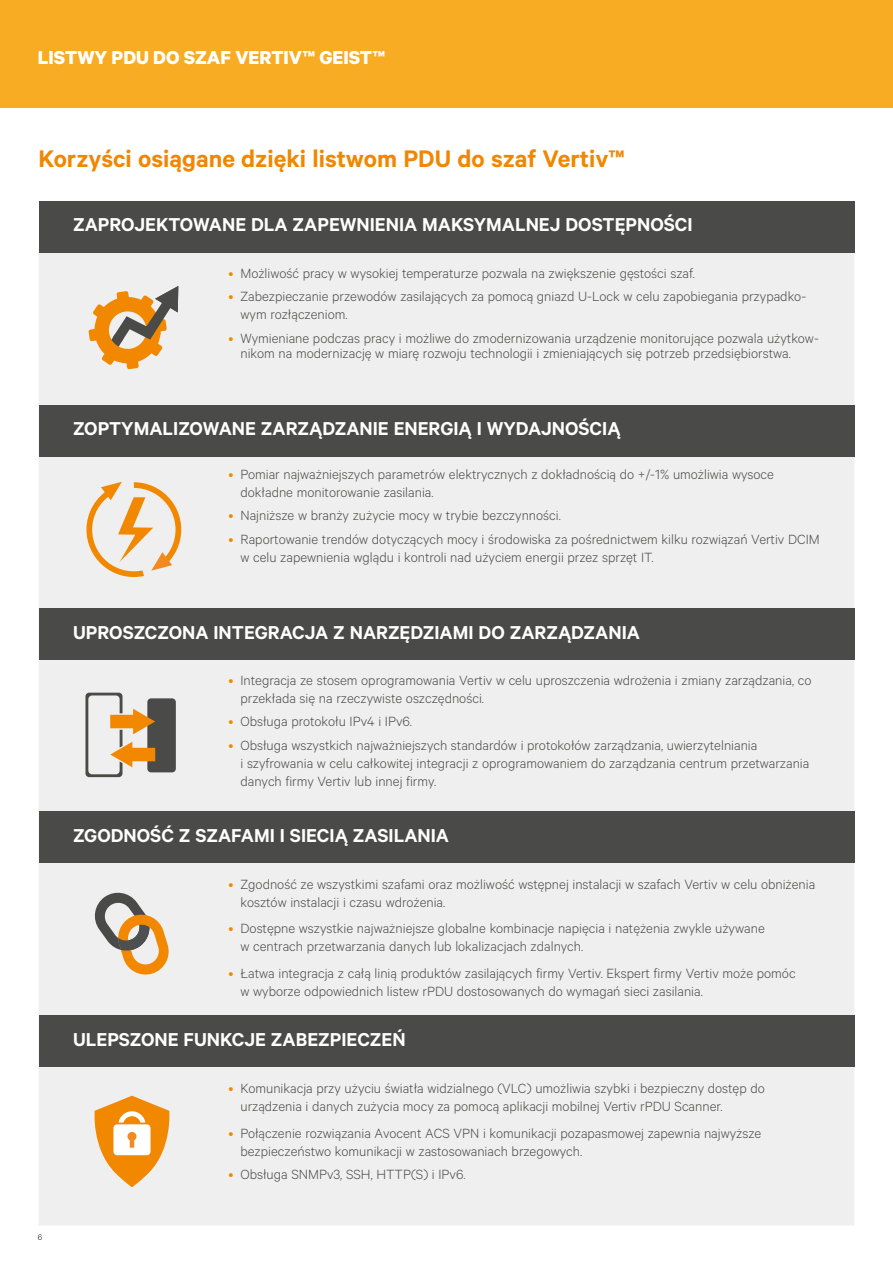
<style>
.page{position:relative;width:893px;height:1263px;background:#fff}
.page>*{position:absolute;margin:0;border:0;box-sizing:border-box;transform-origin:0 0}
.t1{font:600 27px "Calibre";color:#f18700}
.t2{font:600 21px "Calibre";color:#fff}
.t3{font:700 21px "Calibre";color:#fff}
.t4{font:300 15px/18px "Calibre";color:#4a4a49}
.t5{font:300 9px "Calibre";color:#000}
.s1{color:#f18700}
</style>
<div class="page">
<div style="left:39px;top:247px;width:815px;height:978px;background:#efefef"></div>
<div style="left:39px;top:201px;width:815px;height:51px;background:#4a4a49"></div>
<div style="left:39px;top:405px;width:816px;height:51px;background:#4a4a49"></div>
<div style="left:39px;top:608px;width:816px;height:51px;background:#4a4a49"></div>
<div style="left:39px;top:812px;width:816px;height:51px;background:#4a4a49"></div>
<div style="left:39px;top:1016px;width:816px;height:51px;background:#4a4a49"></div>
<svg style="left:88px;top:286px;width:90px;height:83px"></svg>
<svg style="left:86px;top:482px;width:95px;height:95px"></svg>
<div style="left:147px;top:698px;width:29px;height:74px;background:#4a4a49;border-radius:4px"></div>
<svg style="left:85px;top:693px;width:70px;height:84px"></svg>
<svg style="left:94px;top:892px;width:75px;height:83px"></svg>
<svg style="left:94px;top:1096px;width:76px;height:91px"></svg>
<div style="left:0;top:0;width:893px;height:108px;background:#f8ac23"></div>
<h2 class="t3" style="left:38px;top:45px;width:349px">LISTWY PDU DO SZAF VERTIV™ GEIST™</h2>
<h1 class="t1" style="left:39px;top:142px;width:588px">Korzyści osiągane dzięki listwom PDU do szaf Vertiv™</h1>
<h2 class="t2" style="left:73px;top:212px;width:621px">ZAPROJEKTOWANE DLA ZAPEWNIENIA MAKSYMALNEJ DOSTĘPNOŚCI</h2>
<p class="t4" style="left:229px;top:264px;width:468px"><span class="s1">•</span> Możliwość pracy w wysokiej temperaturze pozwala na zwiększenie gęstości szaf.</p>
<p class="t4" style="left:240px;top:287px;width:567px;text-indent:-12px"><span class="s1">•</span> Zabezpieczanie przewodów zasilających za pomocą gniazd U-Lock w celu zapobiegania przypadko&shy;wym rozłączeniom.</p>
<p class="t4" style="left:240px;top:330px;width:580px;line-height:15px;text-indent:-12px"><span class="s1">•</span> Wymieniane podczas pracy i możliwe do zmodernizowania urządzenie monitorujące pozwala użytkow&shy;nikom na modernizację w miarę rozwoju technologii i zmieniających się potrzeb przedsiębiorstwa.</p>
<h2 class="t2" style="left:73px;top:416px;width:549px">ZOPTYMALIZOWANE ZARZĄDZANIE ENERGIĄ I WYDAJNOŚCIĄ</h2>
<p class="t4" style="left:240px;top:464px;width:535px;text-indent:-12px"><span class="s1">•</span> Pomiar najważniejszych parametrów elektrycznych z dokładnością do +/-1% umożliwia wysoce dokładne monitorowanie zasilania.</p>
<p class="t4" style="left:229px;top:506px;width:334px"><span class="s1">•</span> Najniższe w branży zużycie mocy w trybie bezczynności.</p>
<p class="t4" style="left:240px;top:530px;width:581px;text-indent:-12px"><span class="s1">•</span> Raportowanie trendów dotyczących mocy i środowiska za pośrednictwem kilku rozwiązań Vertiv DCIM w celu zapewnienia wglądu i kontroli nad użyciem energii przez sprzęt IT.</p>
<h2 class="t2" style="left:73px;top:619px;width:568px">UPROSZCZONA INTEGRACJA Z NARZĘDZIAMI DO ZARZĄDZANIA</h2>
<p class="t4" style="left:240px;top:670px;width:572px;text-indent:-12px"><span class="s1">•</span> Integracja ze stosem oprogramowania Vertiv w celu uproszczenia wdrożenia i zmiany zarządzania, co przekłada się na rzeczywiste oszczędności.</p>
<p class="t4" style="left:229px;top:712px;width:185px"><span class="s1">•</span> Obsługa protokołu IPv4 i IPv6.</p>
<p class="t4" style="left:240px;top:735px;width:570px;text-indent:-12px"><span class="s1">•</span> Obsługa wszystkich najważniejszych standardów i protokołów zarządzania, uwierzytelniania<br>i szyfrowania w celu całkowitej integracji z oprogramowaniem do zarządzania centrum przetwarzania danych firmy Vertiv lub innej firmy.</p>
<h2 class="t2" style="left:73px;top:823px;width:378px">ZGODNOŚĆ Z SZAFAMI I SIECIĄ ZASILANIA</h2>
<p class="t4" style="left:240px;top:874px;width:576px;text-indent:-12px"><span class="s1">•</span> Zgodność ze wszystkimi szafami oraz możliwość wstępnej instalacji w szafach Vertiv w celu obniżenia kosztów instalacji i czasu wdrożenia.</p>
<p class="t4" style="left:240px;top:919px;width:526px;text-indent:-12px"><span class="s1">•</span> Dostępne wszystkie najważniejsze globalne kombinacje napięcia i natężenia zwykle używane w centrach przetwarzania danych lub lokalizacjach zdalnych.</p>
<p class="t4" style="left:240px;top:963px;width:557px;text-indent:-12px"><span class="s1">•</span> Łatwa integracja z całą linią produktów zasilających firmy Vertiv. Ekspert firmy Vertiv może pomóc w wyborze odpowiednich listew rPDU dostosowanych do wymagań sieci zasilania.</p>
<h2 class="t2" style="left:73px;top:1027px;width:334px">ULEPSZONE FUNKCJE ZABEZPIECZEŃ</h2>
<p class="t5" style="left:38px;top:1232px;width:6px">6</p>
<p class="t4" style="left:240px;top:1079px;width:526px;text-indent:-12px"><span class="s1">•</span> Komunikacja przy użyciu światła widzialnego (VLC) umożliwia szybki i bezpieczny dostęp do urządzenia i danych zużycia mocy za pomocą aplikacji mobilnej Vertiv rPDU Scanner.</p>
<p class="t4" style="left:240px;top:1123px;width:522px;text-indent:-12px"><span class="s1">•</span> Połączenie rozwiązania Avocent ACS VPN i komunikacji pozapasmowej zapewnia najwyższe bezpieczeństwo komunikacji w zastosowaniach brzegowych.</p>
<p class="t4" style="left:229px;top:1165px;width:238px"><span class="s1">•</span> Obsługa SNMPv3, SSH, HTTP(S) i IPv6.</p>
</div>
